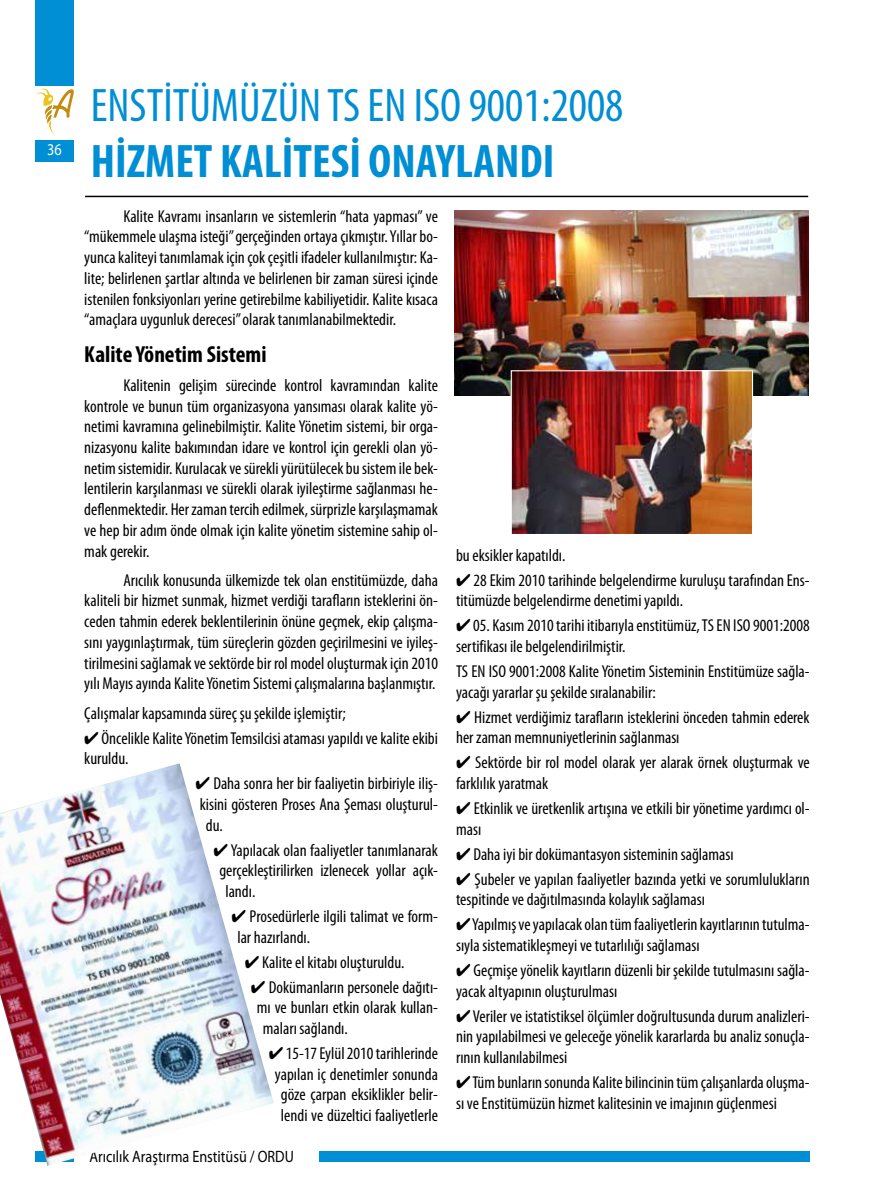
<style>
.page{position:relative;width:872px;height:1204px;background:#fff}
.page>*{position:absolute;margin:0;border:0;box-sizing:border-box;transform-origin:0 0}
.t1{font:condensed 47.25px "Myriad Pro";color:#008ed4}
.t2{font:700 condensed 47.25px "Myriad Pro";color:#008ed4}
.t3{font:700 condensed 23.25px "Myriad Pro";color:#000}
.t4{font:condensed 17.25px/20.7px "Myriad Pro";color:#000}
.t5{font:16.5px "Myriad Pro";color:#000;scale:.86 1}
.t6{font:16.5px "Myriad Pro";color:#fff;scale:.86 1}
</style>
<div class="page">
<div style="left:319px;top:1151px;width:490px;height:10px;background:#008ed4"></div>
<svg style="left:36px;top:88px;width:38px;height:47px"></svg>
<div style="left:36px;top:0;width:38px;height:85px;background:#008ed4"></div>
<div style="left:36px;top:140px;width:38px;height:22px;background:#008ed4"></div>
<hr style="left:85px;top:196px;width:723px;height:1px;background:#000">
<img style="left:455px;top:210px;width:354px;height:185px">
<img style="left:0;top:763px;width:274px;height:402px">
<img style="left:513px;top:372px;width:238px;height:161px">
<div style="left:511px;top:370px;width:242px;height:165px;border:1px solid #fff"></div>
<p class="t6" style="left:47px;top:140px;width:18px">36</p>
<h1 class="t1" style="left:91px;top:76px;width:534px">ENSTİTÜMÜZÜN TS EN ISO 9001:2008</h1>
<h1 class="t2" style="left:91px;top:132px;width:465px">HİZMET KALİTESİ ONAYLANDI</h1>
<p class="t4" style="left:84px;top:205px;width:355px;text-align:justify;text-indent:39px">Kalite Kavramı insanların ve sistemlerin “hata yapması” ve “mükemmele ulaşma isteği” gerçeğinden ortaya çıkmıştır. Yıllar bo&shy;yunca kaliteyi tanımlamak için çok çeşitli ifadeler kullanılmıştır: Ka&shy;lite; belirlenen şartlar altında ve belirlenen bir zaman süresi içinde istenilen fonksiyonları yerine getirebilme kabiliyetidir. Kalite kısaca “amaçlara uygunluk derecesi” olarak tanımlanabilmektedir.</p>
<h2 class="t3" style="left:84px;top:339px;width:184px">Kalite Yönetim Sistemi</h2>
<p class="t4" style="left:84px;top:374px;width:355px;text-align:justify;text-indent:39px">Kalitenin gelişim sürecinde kontrol kavramından kalite kontrole ve bunun tüm organizasyona yansıması olarak kalite yö&shy;netimi kavramına gelinebilmiştir. Kalite Yönetim sistemi, bir orga&shy;nizasyonu kalite bakımından idare ve kontrol için gerekli olan yö&shy;netim sistemidir. Kurulacak ve sürekli yürütülecek bu sistem ile bek&shy;lentilerin karşılanması ve sürekli olarak iyileştirme sağlanması he&shy;deflenmektedir. Her zaman tercih edilmek, sürprizle karşılaşmamak ve hep bir adım önde olmak için kalite yönetim sistemine sahip ol&shy;mak gerekir.</p>
<p class="t4" style="left:84px;top:569px;width:355px;text-align:justify;text-indent:39px">Arıcılık konusunda ülkemizde tek olan enstitümüzde, daha kaliteli bir hizmet sunmak, hizmet verdiği tarafların isteklerini ön&shy;ceden tahmin ederek beklentilerinin önüne geçmek, ekip çalışma&shy;sını yaygınlaştırmak, tüm süreçlerin gözden geçirilmesini ve iyileş&shy;tirilmesini sağlamak ve sektörde bir rol model oluşturmak için 2010 yılı Mayıs ayında Kalite Yönetim Sistemi çalışmalarına başlanmıştır.</p>
<p class="t4" style="left:84px;top:702px;width:263px">Çalışmalar kapsamında süreç şu şekilde işlemiştir;</p>
<p class="t4" style="left:84px;top:727px;width:355px">✔ Öncelikle Kalite Yönetim Temsilcisi ataması yapıldı ve kalite ekibi kuruldu.</p>
<p class="t4" style="left:195px;top:772px;width:244px">✔ Daha sonra her bir faaliyetin birbiriyle iliş-</p>
<p class="t4" style="left:200px;top:793px;width:240px">kisini gösteren Proses Ana Şeması oluşturul-</p>
<p class="t4" style="left:206px;top:814px;width:18px">du.</p>
<p class="t4" style="left:213px;top:839px;width:226px">✔ Yapılacak olan faaliyetler tanımlanarak</p>
<p class="t4" style="left:219px;top:860px;width:220px">gerçekleştirilirken izlenecek yollar açık-</p>
<p class="t4" style="left:225px;top:880px;width:31px">landı.</p>
<p class="t4" style="left:237px;top:905px;width:202px;text-indent:-6px">✔ Prosedürlerle ilgili talimat ve form&shy;lar hazırlandı.</p>
<p class="t4" style="left:245px;top:951px;width:161px">✔ Kalite el kitabı oluşturuldu.</p>
<p class="t4" style="left:251px;top:976px;width:189px">✔ Dokümanların personele dağıtı-</p>
<p class="t4" style="left:257px;top:996px;width:183px">mı ve bunları etkin olarak kullan-</p>
<p class="t4" style="left:263px;top:1017px;width:86px">maları sağlandı.</p>
<p class="t4" style="left:269px;top:1042px;width:171px;text-align:right">✔ 15-17 Eylül 2010 tarihlerinde yapılan iç denetimler sonunda göze çarpan eksiklikler belir&shy;lendi ve düzeltici faaliyetlerle</p>
<p class="t5" style="left:90px;top:1146px;width:239px">Arıcılık Araştırma Enstitüsü / ORDU</p>
<p class="t4" style="left:456px;top:544px;width:111px">bu eksikler kapatıldı.</p>
<p class="t4" style="left:456px;top:569px;width:355px">✔ 28 Ekim 2010 tarihinde belgelendirme kuruluşu tarafından Ens&shy;titümüzde belgelendirme denetimi yapıldı.</p>
<p class="t4" style="left:456px;top:615px;width:355px">✔ 05. Kasım 2010 tarihi itibarıyla enstitümüz, TS EN ISO 9001:2008 sertifikası ile belgelendirilmiştir.</p>
<p class="t4" style="left:456px;top:660px;width:355px">TS EN ISO 9001:2008 Kalite Yönetim Sisteminin Enstitümüze sağla&shy;yacağı yararlar şu şekilde sıralanabilir:</p>
<p class="t4" style="left:456px;top:706px;width:355px">✔ Hizmet verdiğimiz tarafların isteklerini önceden tahmin ederek her zaman memnuniyetlerinin sağlanması</p>
<p class="t4" style="left:456px;top:752px;width:355px">✔ Sektörde bir rol model olarak yer alarak örnek oluşturmak ve farklılık yaratmak</p>
<p class="t4" style="left:456px;top:797px;width:355px">✔ Etkinlik ve üretkenlik artışına ve etkili bir yönetime yardımcı ol&shy;ması</p>
<p class="t4" style="left:456px;top:843px;width:279px">✔ Daha iyi bir dokümantasyon sisteminin sağlaması</p>
<p class="t4" style="left:456px;top:868px;width:355px">✔ Şubeler ve yapılan faaliyetler bazında yetki ve sorumlulukların tespitinde ve dağıtılmasında kolaylık sağlaması</p>
<p class="t4" style="left:456px;top:914px;width:355px">✔ Yapılmış ve yapılacak olan tüm faaliyetlerin kayıtlarının tutulma&shy;sıyla sistematikleşmeyi ve tutarlılığı sağlaması</p>
<p class="t4" style="left:456px;top:959px;width:355px">✔ Geçmişe yönelik kayıtların düzenli bir şekilde tutulmasını sağla&shy;yacak altyapının oluşturulması</p>
<p class="t4" style="left:456px;top:1005px;width:355px;text-align:justify">✔ Veriler ve istatistiksel ölçümler doğrultusunda durum analizleri&shy;nin yapılabilmesi ve geleceğe yönelik kararlarda bu analiz sonuçla&shy;rının kullanılabilmesi</p>
<p class="t4" style="left:456px;top:1071px;width:355px">✔ Tüm bunların sonunda Kalite bilincinin tüm çalışanlarda oluşma&shy;sı ve Enstitümüzün hizmet kalitesinin ve imajının güçlenmesi</p>
</div>
